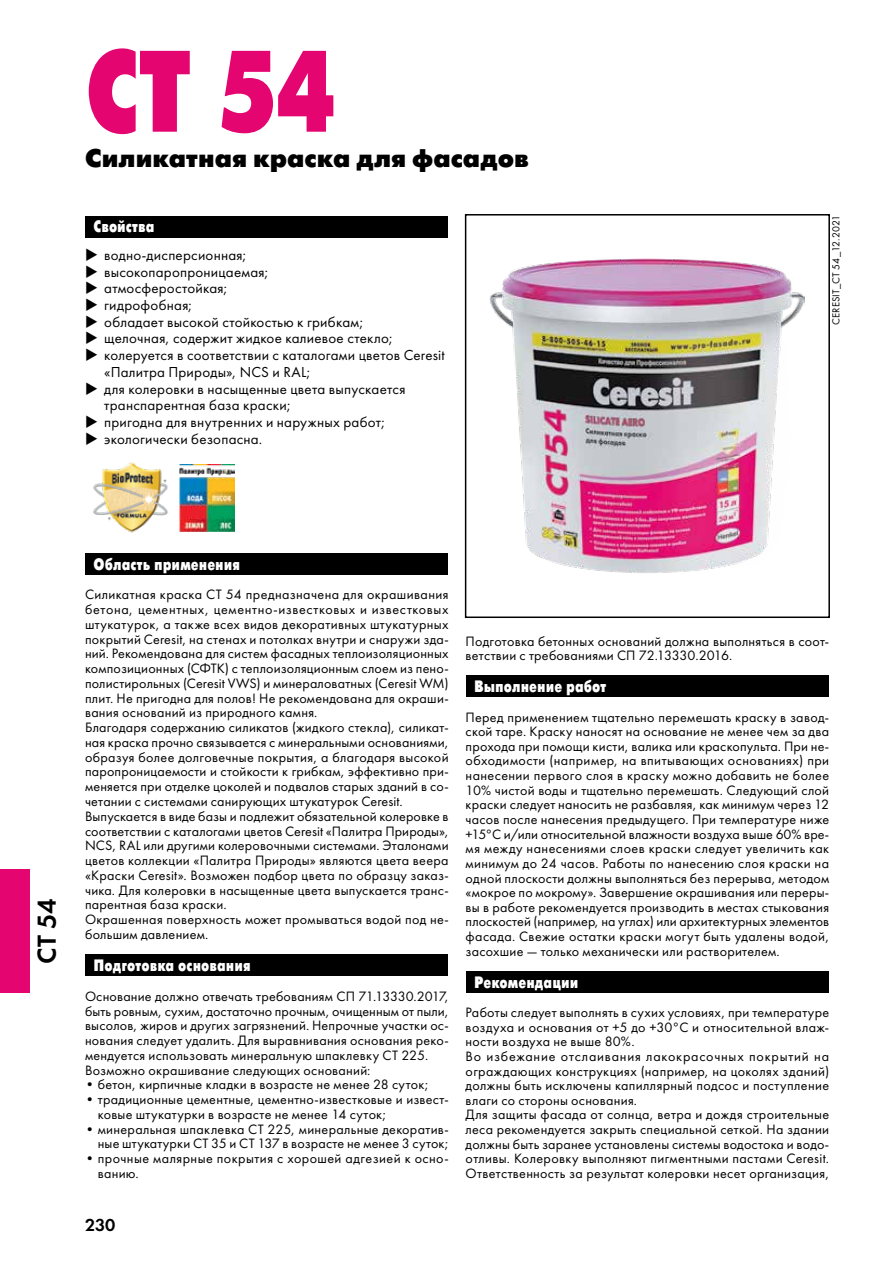
<style>
.page{position:relative;width:893px;height:1263px;background:#fff}
.page>*{position:absolute;margin:0;border:0;box-sizing:border-box;transform-origin:0 0}
.t1{font:115.5px "Futura Futuris Cond Extra Bold C";color:#e40571}
.t2{font:27px "Futura New Demi";color:#000}
.t3{font:25.5px "Futura Futuris Black C";color:#000}
.t4{font:18px "Futura New Demi";color:#000}
.t5{font:16.5px "Futura Futuris Cond Extra Bold C";color:#fff}
.t6{font:15px/16.6px "Futura Book C";letter-spacing:.015em;color:#000}
.t7{font:14.1px/14.7px "Futura Book C";letter-spacing:.015em;color:#000}
.t8{font:10.5px "Futura Book C";letter-spacing:.015em;color:#000}
</style>
<div class="page">
<div style="left:85px;top:216px;width:363px;height:22px;background:#000"></div>
<div style="left:85px;top:553px;width:363px;height:22px;background:#000"></div>
<div style="left:85px;top:954px;width:363px;height:22px;background:#000"></div>
<div style="left:466px;top:675px;width:362px;height:22px;background:#000"></div>
<div style="left:466px;top:971px;width:362px;height:22px;background:#000"></div>
<div style="left:0;top:869px;width:30px;height:124px;background:#e40571"></div>
<img style="left:490px;top:259px;width:315px;height:314px">
<div style="left:465px;top:214px;width:365px;height:404px;border:2px solid #000"></div>
<img style="left:93px;top:462px;width:75px;height:71px">
<img style="left:180px;top:464px;width:54px;height:67px">
<h1 class="t1" style="left:85px;top:29px;width:252px">CT 54</h1>
<h3 class="t3" style="left:85px;top:145px;width:445px">Силикатная краска для фасадов</h3>
<p class="t5" style="left:94px;top:218px;width:62px">Свойства</p>
<p class="t6" style="left:104px;top:247px;width:342px">водно-дисперсионная;<br>высокопаропроницаемая;<br>атмосферостойкая;<br>гидрофобная;<br>обладает высокой стойкостью к грибкам;<br>щелочная, содержит жидкое калиевое стекло; колеруется в соответствии с каталогами цветов Ceresit «Палитра Природы», NCS и RAL;<br>для колеровки в насыщенные цвета выпускается транспарентная база краски;<br>пригодна для внутренних и наружных работ; экологически безопасна.</p>
<p class="t8" style="left:830px;top:325px;width:112px;rotate:-90deg">CERESIT_CT 54_12.2021</p>
<h2 class="t2" style="left:30px;top:964px;width:67px;rotate:-90deg">CT 54</h2>
<p class="t5" style="left:94px;top:555px;width:148px">Область применения</p>
<p class="t7" style="left:85px;top:587px;width:365px">Силикатная краска CT 54 предназначена для окрашивания бетона, цементных, цементно-известковых и известковых штукатурок, а также всех видов декоративных штукатурных покрытий Ceresit, на стенах и потолках внутри и снаружи зда&shy;ний. Рекомендована для систем фасадных теплоизоляционных композиционных (СФТК) с теплоизоляционным слоем из пено&shy;полистирольных (Ceresit VWS) и минераловатных (Ceresit WM) плит. Не пригодна для полов! Не рекомендована для окраши&shy;вания оснований из природного камня.<br>Благодаря содержанию силикатов (жидкого стекла), силикат&shy;ная краска прочно связывается с минеральными основаниями, образуя более долговечные покрытия, а благодаря высокой паропроницаемости и стойкости к грибкам, эффективно при&shy;меняется при отделке цоколей и подвалов старых зданий в со&shy;четании с системами санирующих штукатурок Ceresit.<br>Выпускается в виде базы и подлежит обязательной колеровке в соответствии с каталогами цветов Ceresit «Палитра Природы», NCS, RAL или другими колеровочными системами. Эталонами цветов коллекции «Палитра Природы» являются цвета веера «Краски Ceresit». Возможен подбор цвета по образцу заказ&shy;чика. Для колеровки в насыщенные цвета выпускается транс&shy;парентная база краски.<br>Окрашенная поверхность может промываться водой под не&shy;большим давлением.</p>
<p class="t5" style="left:94px;top:956px;width:159px">Подготовка основания</p>
<p class="t7" style="left:85px;top:989px;width:365px">Основание должно отвечать требованиям СП 71.13330.2017, быть ровным, сухим, достаточно прочным, очищенным от пыли, высолов, жиров и других загрязнений. Непрочные участки ос&shy;нования следует удалить. Для выравнивания основания реко&shy;мендуется использовать минеральную шпаклевку CT 225.<br>Возможно окрашивание следующих оснований:</p>
<p class="t7" style="left:85px;top:1077px;width:345px">• бетон, кирпичные кладки в возрасте не менее 28 суток;</p>
<p class="t7" style="left:98px;top:1092px;width:352px;text-indent:-13px">• традиционные цементные, цементно-известковые и извест&shy;ковые штукатурки в возрасте не менее 14 суток;</p>
<p class="t7" style="left:85px;top:1122px;width:365px;text-align:right">• минеральная шпаклевка CT 225, минеральные декоратив&shy;ные штукатурки СТ 35 и СТ 137 в возрасте не менее 3 суток;</p>
<p class="t7" style="left:98px;top:1151px;width:352px;text-indent:-13px">• прочные малярные покрытия с хорошей адгезией к осно&shy;ванию.</p>
<p class="t4" style="left:85px;top:1214px;width:32px">230</p>
<p class="t7" style="left:466px;top:634px;width:365px">Подготовка бетонных оснований должна выполняться в соот&shy;ветствии с требованиями СП 72.13330.2016.</p>
<p class="t5" style="left:474px;top:678px;width:134px">Выполнение работ</p>
<p class="t7" style="left:466px;top:710px;width:365px;text-align:justify">Перед применением тщательно перемешать краску в завод&shy;ской таре. Краску наносят на основание не менее чем за два прохода при помощи кисти, валика или краскопульта. При не&shy;обходимости (например, на впитывающих основаниях) при нанесении первого слоя в краску можно добавить не более 10% чистой воды и тщательно перемешать. Следующий слой краски следует наносить не разбавляя, как минимум через 12 часов после нанесения предыдущего. При температуре ниже +15°C и/или относительной влажности воздуха выше 60% вре&shy;мя между нанесениями слоев краски следует увеличить как минимум до 24 часов. Работы по нанесению слоя краски на одной плоскости должны выполняться без перерыва, методом «мокрое по мокрому». Завершение окрашивания или переры&shy;вы в работе рекомендуется производить в местах стыкования плоскостей (например, на углах) или архитектурных элементов фасада. Свежие остатки краски могут быть удалены водой, засохшие — только механически или растворителем.</p>
<p class="t5" style="left:474px;top:973px;width:106px">Рекомендации</p>
<p class="t7" style="left:466px;top:1005px;width:365px">Работы следует выполнять в сухих условиях, при температуре воздуха и основания от +5 до +30°C и относительной влаж&shy;ности воздуха не выше 80%.<br>Во избежание отслаивания лакокрасочных покрытий на ограждающих конструкциях (например, на цоколях зданий) должны быть исключены капиллярный подсос и поступление влаги со стороны основания.<br>Для защиты фасада от солнца, ветра и дождя строительные леса рекомендуется закрыть специальной сеткой. На здании должны быть заранее установлены системы водостока и водо&shy;отливы. Колеровку выполняют пигментными пастами Ceresit.<br>Ответственность за результат колеровки несет организация,</p>
</div>
